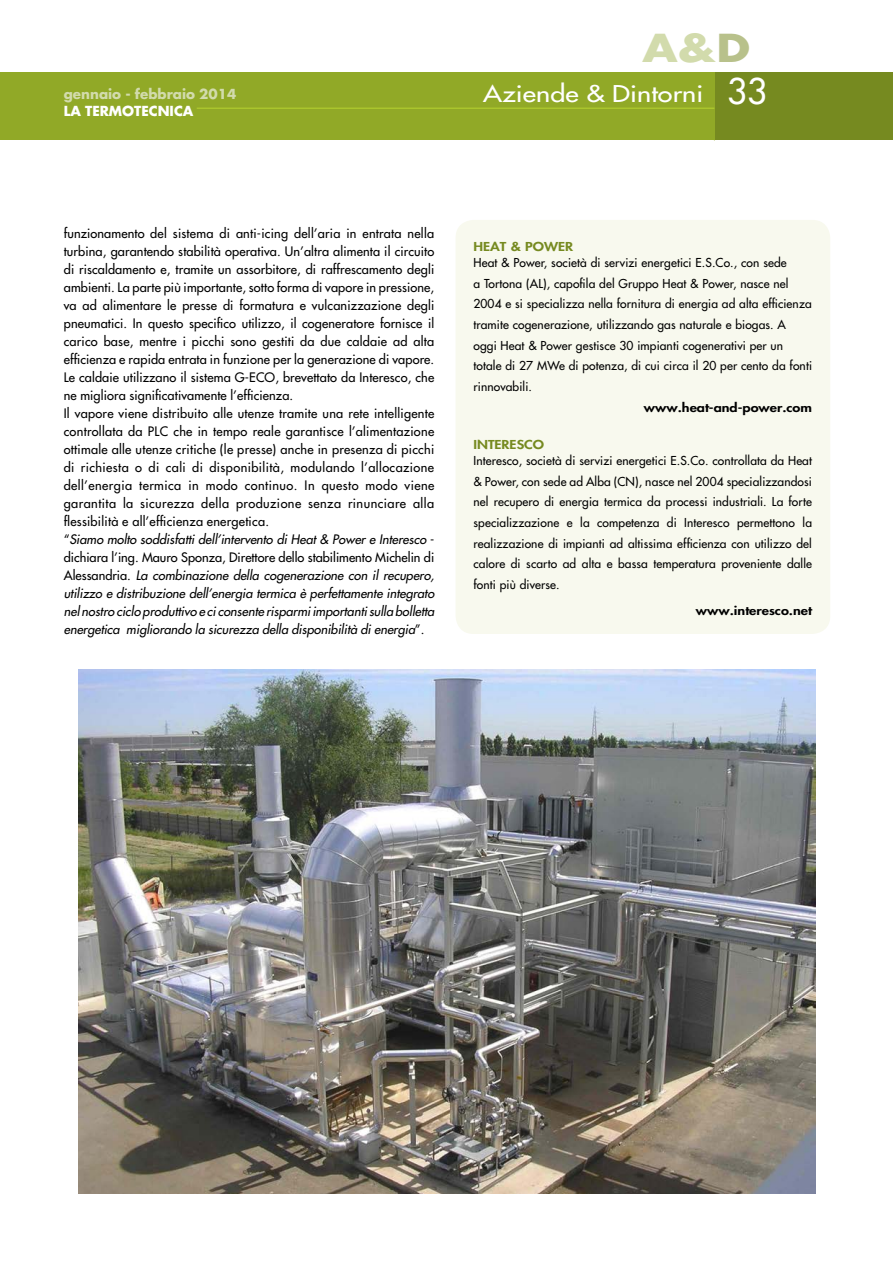
<style>
.page{position:relative;width:893px;height:1263px;background:#fff}
.page>*{position:absolute;margin:0;border:0;box-sizing:border-box;transform-origin:0 0}
.t1{font:700 37.5px "Futura";color:#d2dbac;scale:1.2 1}
.t2{font:22.5px "Futura";letter-spacing:.005em;color:#fff;scale:1.2 1}
.t3{font:700 13.5px "Futura";color:#d2dbac}
.t4{font:700 13.5px "Futura";color:#fff}
.t5{font:12.75px/18px "Futura";letter-spacing:.015em;color:#000}
.t6{font:12px/20.7px "Futura";letter-spacing:.01em;color:#000}
.t7{font:800 12px "Futura";color:#000;scale:1.2 1}
.t8{font:800 12px "Futura";color:#768a20;scale:1.2 1}
.s1{color:#b8c18b}
.s2{font-size:34.5px}
.s3{font-style:italic}
</style>
<div class="page">
<div style="left:705px;top:72px;width:188px;height:68px;background:#768a20"></div>
<div style="left:0;top:72px;width:714px;height:68px;background:#91a927"></div>
<hr style="left:714px;top:77px;width:1px;height:63px;background:#91a927">
<hr style="left:197px;top:107px;width:517px;height:2px;background:#aac52d">
<img style="left:78px;top:670px;width:738px;height:523px">
<div style="left:456px;top:220px;width:374px;height:414px;background:#f8f9ee;border-radius:18px"></div>
<p class="t3" style="left:64px;top:84px;width:174px">gennaio - febbraio 2014</p>
<p class="t4" style="left:64px;top:102px;width:131px">LA TERMOTECNICA</p>
<h1 class="t1" style="left:643px;top:22px;width:91px">A&amp;<span class="s1">D</span></h1>
<h2 class="t2" style="left:483px;top:79px;width:238px">Aziende &amp; Dintorni <span class="s2">33</span></h2>
<p class="t5" style="left:64px;top:224px;width:372px">funzionamento del sistema di anti-icing dell’aria in entrata nella turbina, garantendo stabilità operativa. Un’altra alimenta il circuito di riscaldamento e, tramite un assorbitore, di raffrescamento degli ambienti. La parte più importante, sotto forma di vapore in pressione, va ad alimentare le presse di formatura e vulcanizzazione degli pneumatici. In questo specifico utilizzo, il cogeneratore fornisce il carico base, mentre i picchi sono gestiti da due caldaie ad alta efficienza e rapida entrata in funzione per la generazione di vapore.<br>Le caldaie utilizzano il sistema G-ECO, brevettato da Interesco, che ne migliora significativamente l’efficienza.<br>Il vapore viene distribuito alle utenze tramite una rete intelligente controllata da PLC che in tempo reale garantisce l’alimentazione ottimale alle utenze critiche (le presse) anche in presenza di picchi di richiesta o di cali di disponibilità, modulando l’allocazione dell’energia termica in modo continuo. In questo modo viene garantita la sicurezza della produzione senza rinunciare alla flessibilità e all’efficienza energetica.<br>“<span class="s3">Siamo molto soddisfatti dell’intervento di Heat &amp; Power e Interesco</span> - dichiara l’ing. Mauro Sponza, Direttore dello stabilimento Michelin di Alessandria. <span class="s3">La combinazione della cogenerazione con il recupero, utilizzo e distribuzione dell’energia termica è perfettamente integrato nel nostro ciclo produttivo e ci consente risparmi importanti sulla bolletta energetica migliorando la sicurezza della disponibilità di energia</span>”.</p>
<p class="t8" style="left:473px;top:239px;width:85px">HEAT &amp; POWER</p>
<p class="t6" style="left:473px;top:252px;width:340px">Heat &amp; Power, società di servizi energetici E.S.Co., con sede<br>a Tortona (AL), capofila del Gruppo Heat &amp; Power, nasce nel 2004 e si specializza nella fornitura di energia ad alta efficienza tramite cogenerazione, utilizzando gas naturale e biogas. A oggi Heat &amp; Power gestisce 30 impianti cogenerativi per un totale di 27 MWe di potenza, di cui circa il 20 per cento da fonti rinnovabili.</p>
<p class="t7" style="left:644px;top:400px;width:142px">www.heat-and-power.com</p>
<p class="t8" style="left:473px;top:437px;width:60px">INTERESCO</p>
<p class="t6" style="left:473px;top:450px;width:340px;text-align:justify">Interesco, società di servizi energetici E.S.Co. controllata da Heat &amp; Power, con sede ad Alba (CN), nasce nel 2004 specializzandosi nel recupero di energia termica da processi industriali. La forte specializzazione e la competenza di Interesco permettono la realizzazione di impianti ad altissima efficienza con utilizzo del calore di scarto ad alta e bassa temperatura proveniente dalle fonti più diverse.</p>
<p class="t7" style="left:696px;top:602px;width:98px">www.interesco.net</p>
</div>
